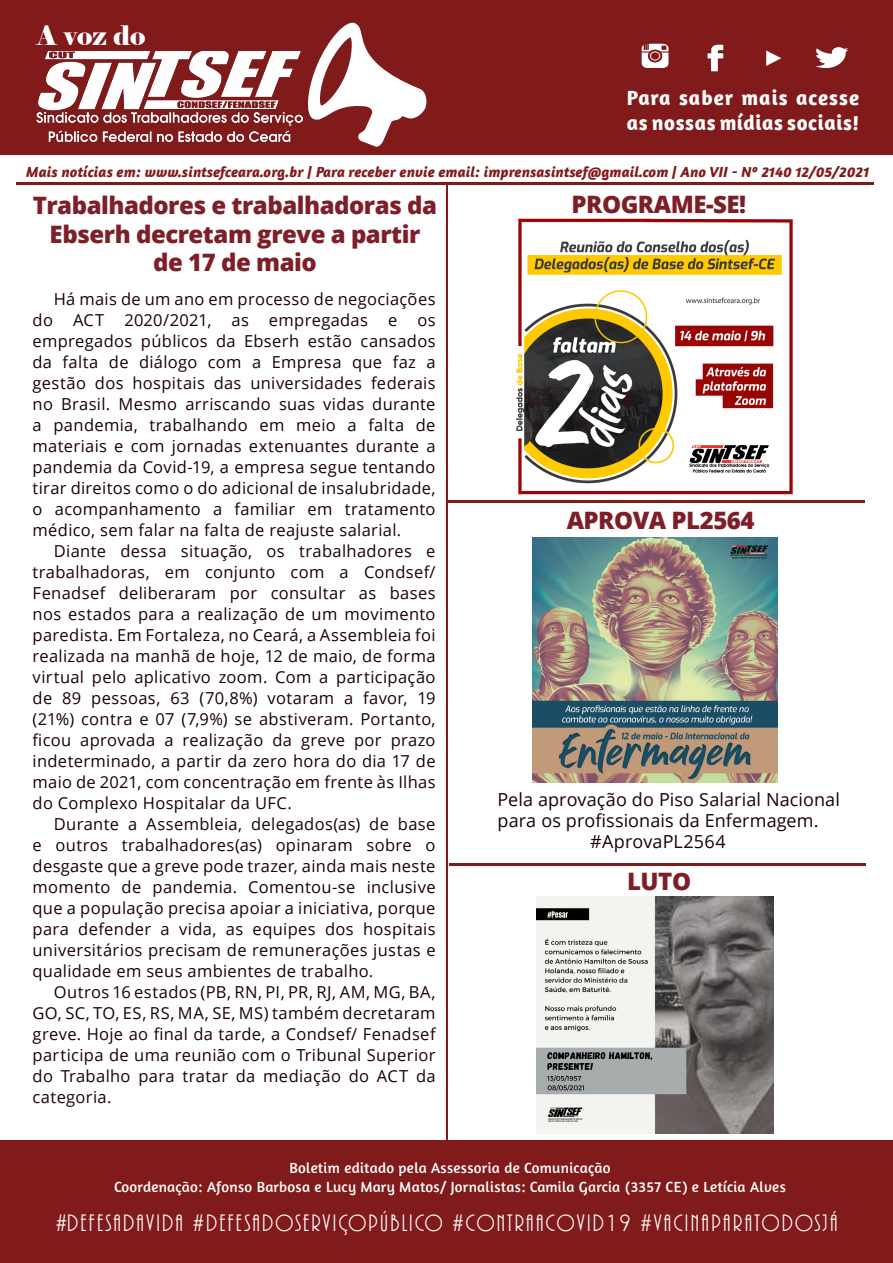
<style>
.page{position:relative;width:893px;height:1263px;background:#fff}
.page>*{position:absolute;margin:0;border:0;box-sizing:border-box;transform-origin:0 0}
.t1{font:26.85px "Elephant";color:#fff}
.t2{font:24.6px "ARBONNIE";letter-spacing:.09em;color:#fff}
.t3{font:800 24px/28.5px "Open Sans";letter-spacing:-.02em;color:#7e1f27;text-align:center}
.t4{font:700 21px/25.2px "Amaranth";letter-spacing:.03em;color:#fff}
.t5{font:18px "Open Sans";letter-spacing:.005em;color:#1b0107}
.t6{font:16.5px/21px "Open Sans";letter-spacing:.02em;color:#1b0107;text-align:justify}
.t7{font:15px "Amaranth";letter-spacing:.02em;color:#fff}
.t8{font:italic 700 15px "Amaranth";letter-spacing:.01em;color:#811a1b}
</style>
<div class="page">
<div style="left:0;top:0;width:893px;height:154px;background:#811a1b"></div>
<svg style="left:307px;top:22px;width:120px;height:125px"></svg>
<div style="left:0;top:1140px;width:893px;height:123px;background:#811a1b"></div>
<img style="left:37px;top:51px;width:265px;height:90px">
<hr style="left:16px;top:182px;width:858px;height:2px;background:#811a1b">
<hr style="left:446px;top:183px;width:2px;height:957px;background:#811a1b">
<img style="left:641px;top:43px;width:28px;height:25px">
<img style="left:707px;top:44px;width:17px;height:28px">
<img style="left:766px;top:50px;width:16px;height:16px">
<img style="left:815px;top:47px;width:34px;height:21px">
<hr style="left:449px;top:863px;width:417px;height:2px;background:#811a1b">
<hr style="left:448px;top:500px;width:417px;height:2px;background:#811a1b">
<img style="left:516px;top:218px;width:277px;height:277px">
<img style="left:532px;top:537px;width:246px;height:246px">
<img style="left:537px;top:897px;width:236px;height:236px">
<p class="t1" style="left:37px;top:18px;width:110px">A voz do</p>
<p class="t4" style="left:627px;top:84px;width:234px">Para saber mais acesse as nossas mídias sociais!</p>
<p class="t8" style="left:26px;top:163px;width:845px">Mais notícias em: www.sintsefceara.org.br | Para receber envie email: imprensasintsef@gmail.com | Ano VII - Nº 2140 12/05/2021</p>
<p class="t3" style="left:33px;top:190px;width:406px">Trabalhadores e trabalhadoras da<br>Ebserh decretam greve a partir</p>
<p class="t3" style="left:153px;top:247px;width:165px">de 17 de maio</p>
<p class="t6" style="left:33px;top:288px;width:404px;text-indent:21px">Há mais de um ano em processo de negociações do ACT 2020/2021, as empregadas e os empregados públicos da Ebserh estão cansados da falta de diálogo com a Empresa que faz a gestão dos hospitais das universidades federais no Brasil. Mesmo arriscando suas vidas durante a pandemia, trabalhando em meio a falta de materiais e com jornadas extenuantes durante a pandemia da Covid-19, a empresa segue tentando tirar direitos como o do adicional de insalubridade, o acompanhamento a familiar em tratamento médico, sem falar na falta de reajuste salarial.</p>
<p class="t6" style="left:33px;top:540px;width:404px;text-indent:21px">Diante dessa situação, os trabalhadores e trabalhadoras, em conjunto com a Condsef/ Fenadsef deliberaram por consultar as bases nos estados para a realização de um movimento paredista. Em Fortaleza, no Ceará, a Assembleia foi realizada na manhã de hoje, 12 de maio, de forma virtual pelo aplicativo zoom. Com a participação de 89 pessoas, 63 (70,8%) votaram a favor, 19 (21%) contra e 07 (7,9%) se abstiveram. Portanto, ficou aprovada a realização da greve por prazo indeterminado, a partir da zero hora do dia 17 de maio de 2021, com concentração em frente às Ilhas do Complexo Hospitalar da UFC.</p>
<p class="t6" style="left:33px;top:813px;width:405px;text-indent:21px">Durante a Assembleia, delegados(as) de base e outros trabalhadores(as) opinaram sobre o desgaste que a greve pode trazer, ainda mais neste momento de pandemia. Comentou-se inclusive que a população precisa apoiar a iniciativa, porque para defender a vida, as equipes dos hospitais universitários precisam de remunerações justas e qualidade em seus ambientes de trabalho.</p>
<p class="t6" style="left:33px;top:981px;width:404px;text-indent:21px">Outros 16 estados (PB, RN, PI, PR, RJ, AM, MG, BA, GO, SC, TO, ES, RS, MA, SE, MS) também decretaram greve. Hoje ao final da tarde, a Condsef/ Fenadsef participa de uma reunião com o Tribunal Superior do Trabalho para tratar da mediação do ACT da categoria.</p>
<p class="t3" style="left:572px;top:189px;width:176px">PROGRAME-SE!</p>
<p class="t3" style="left:567px;top:505px;width:189px">APROVA PL2564</p>
<p class="t5" style="left:497px;top:787px;width:344px">Pela aprovação do Piso Salarial Nacional</p>
<p class="t5" style="left:497px;top:808px;width:323px">para os profissionais da Enfermagem.</p>
<p class="t5" style="left:590px;top:829px;width:137px">#AprovaPL2564</p>
<p class="t3" style="left:627px;top:866px;width:66px">LUTO</p>
<p class="t7" style="left:289px;top:1159px;width:323px">Boletim editado pela Assessoria de Comunicação</p>
<p class="t7" style="left:114px;top:1178px;width:673px">Coordenação: Afonso Barbosa e Lucy Mary Matos/ Jornalistas: Camila Garcia (3357 CE) e Letícia Alves</p>
<p class="t2" style="left:56px;top:1210px;width:783px">#DEFESADAVIDA #DEFESADOSERVIÇOPÚBLICO #CONTRAACOVID19 #VACINAPARATODOSJÁ</p>
</div>
